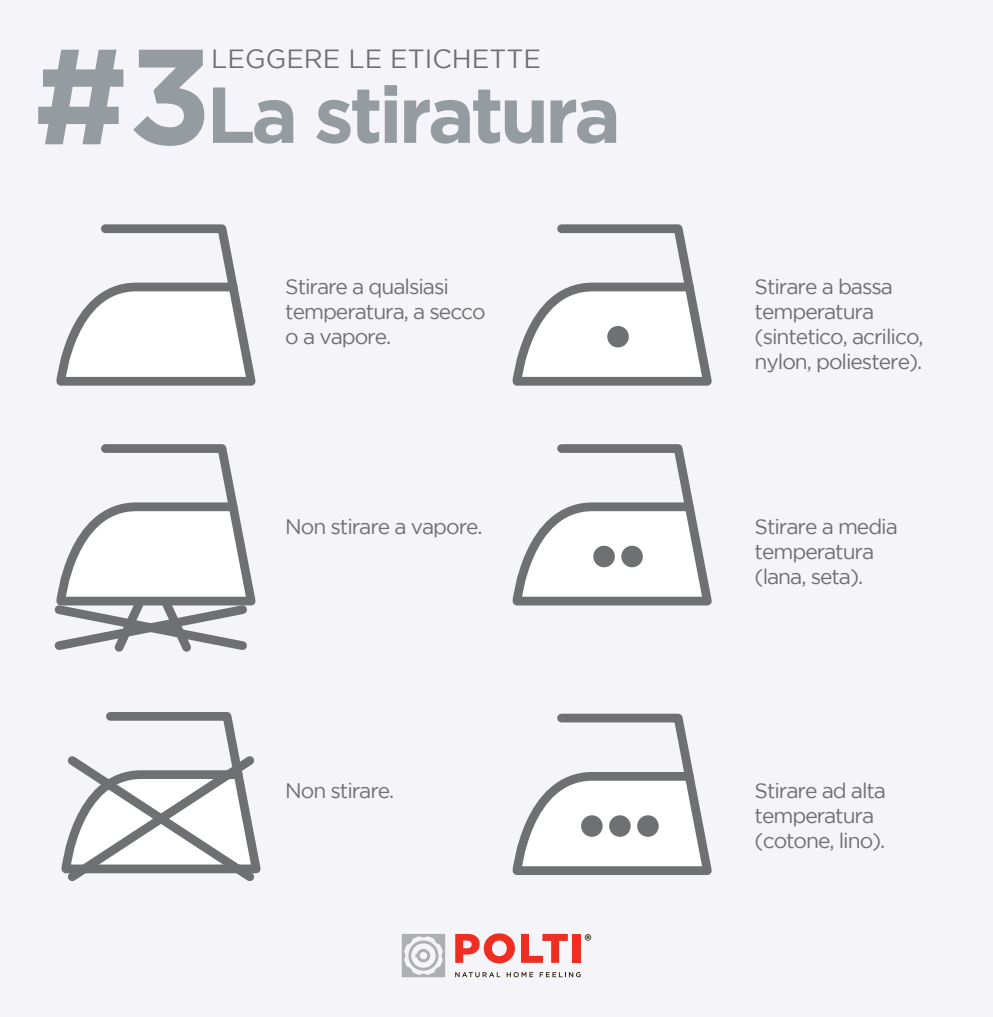
<style>
.page{position:relative;width:993px;height:1017px;background:#fff}
.page>*{position:absolute;margin:0;border:0;box-sizing:border-box;transform-origin:0 0}
.t1{font:700 79.1px "Gotham";letter-spacing:-.05em;color:#959ca1}
.t2{font:26.25px "Gotham";color:#6f7072}
.t3{font:21px/25.2px "Gotham";letter-spacing:-.05em;color:#6f7072}
.s1{font-size:135.1px}
</style>
<div class="page">
<div style="left:0;top:0;width:992px;height:1017px;background:#f5f4f9"></div>
<svg style="left:401px;top:934px;width:44px;height:43px"></svg>
<svg style="left:584px;top:934px;width:7px;height:7px"></svg>
<svg style="left:455px;top:933px;width:59px;height:30px"></svg>
<svg style="left:521px;top:934px;width:46px;height:29px"></svg>
<div style="left:572px;top:934px;width:8px;height:29px;background:#ee2e22"></div>
<svg style="left:455px;top:972px;width:45px;height:5px"></svg>
<svg style="left:506px;top:972px;width:27px;height:5px"></svg>
<svg style="left:539px;top:972px;width:41px;height:5px"></svg>
<svg style="left:56px;top:224px;width:200px;height:162px"></svg>
<svg style="left:54px;top:444px;width:202px;height:208px"></svg>
<svg style="left:512px;top:224px;width:200px;height:162px"></svg>
<div style="left:607px;top:326px;width:21px;height:21px;background:#6f7072;border-radius:50%"></div>
<svg style="left:512px;top:444px;width:200px;height:162px"></svg>
<div style="left:593px;top:546px;width:21px;height:21px;background:#6f7072;border-radius:50%"></div>
<div style="left:621px;top:546px;width:21px;height:21px;background:#6f7072;border-radius:50%"></div>
<svg style="left:512px;top:713px;width:200px;height:162px"></svg>
<div style="left:581px;top:815px;width:21px;height:22px;background:#6f7072;border-radius:50%"></div>
<div style="left:609px;top:815px;width:21px;height:22px;background:#6f7072;border-radius:50%"></div>
<div style="left:637px;top:815px;width:21px;height:22px;background:#6f7072;border-radius:50%"></div>
<svg style="left:61px;top:712px;width:200px;height:170px"></svg>
<p class="t2" style="left:211px;top:45px;width:331px">LEGGERE LE ETICHETTE</p>
<h1 class="t1" style="left:33px;top:69px;width:589px"><span class="s1">#3</span>La stiratura</h1>
<p class="t3" style="left:285px;top:273px;width:202px">Stirare a qualsiasi temperatura, a secco o a vapore.</p>
<p class="t3" style="left:754px;top:273px;width:170px">Stirare a bassa temperatura (sintetico, acrilico, nylon, poliestere).</p>
<p class="t3" style="left:285px;top:513px;width:199px">Non stirare a vapore.</p>
<p class="t3" style="left:754px;top:513px;width:145px">Stirare a media temperatura (lana, seta).</p>
<p class="t3" style="left:285px;top:777px;width:111px">Non stirare.</p>
<p class="t3" style="left:754px;top:777px;width:133px">Stirare ad alta temperatura (cotone, lino).</p>
</div>
